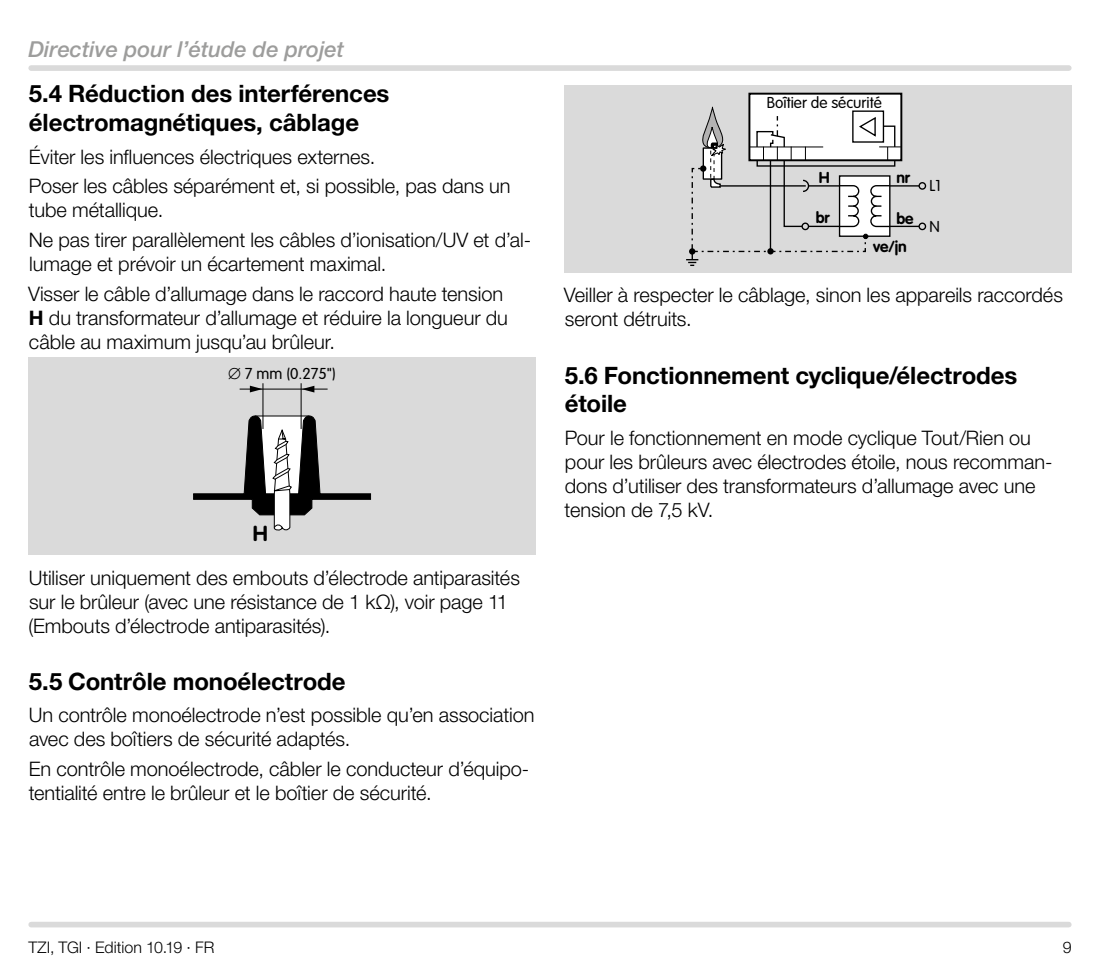
<style>
.page{position:relative;width:1100px;height:970px;background:#fff}
.page>*{position:absolute;margin:0;border:0;box-sizing:border-box;transform-origin:0 0}
.t1{font:700 24px/28.8px "Helvetica Neue LT Pro";letter-spacing:-.005em;color:#000}
.t2{font:italic 500 22px "Helvetica Neue LT Pro";color:#9d9d9c}
.t3{font:700 21.4px "VAG Rounded Std";color:#000}
.t4{font:300 20px/24px "Helvetica Neue LT Pro";letter-spacing:-.005em;color:#000}
.t5{font:300 16px "Helvetica Neue LT Pro";letter-spacing:-.005em;color:#000}
.t6{font:300 15.6px "VAG Rounded Std";color:#000}
.t7{font:700 15.6px/28.2px "VAG Rounded Std";color:#000}
.s1{font-weight:700}
</style>
<div class="page">
<div style="left:31px;top:921px;width:1038px;height:6px;background:#dadada"></div>
<div style="left:31px;top:65px;width:1038px;height:6px;background:#dadada"></div>
<div style="left:28px;top:357px;width:508px;height:198px;background:#dadada"></div>
<hr style="left:263px;top:383px;width:1px;height:46px;background:#000">
<hr style="left:301px;top:383px;width:1px;height:46px;background:#000">
<svg style="left:193px;top:385px;width:178px;height:146px"></svg>
<div style="left:564px;top:85px;width:507px;height:188px;background:#dadada"></div>
<hr style="left:884px;top:185px;width:35px;height:1px;background:#000">
<hr style="left:884px;top:226px;width:35px;height:1px;background:#000">
<div style="left:918px;top:222px;width:8px;height:8px;border:1px solid #000;border-radius:50%"></div>
<div style="left:918px;top:182px;width:8px;height:8px;border:1px solid #000;border-radius:50%"></div>
<div style="left:749px;top:94px;width:152px;height:66px;background:#fff"></div>
<div style="left:748px;top:93px;width:154px;height:68px;border:2px solid #000"></div>
<svg style="left:686px;top:107px;width:215px;height:159px"></svg>
<hr style="left:770px;top:160px;width:1px;height:91px;background:#000">
<div style="left:767px;top:248px;width:7px;height:6px;background:#000;border-radius:50%"></div>
<p class="t2" style="left:28px;top:36px;width:317px">Directive pour l’étude de projet</p>
<p class="t1" style="left:29px;top:79px;width:362px">5.4 Réduction des interférences électromagnétiques, câblage</p>
<p class="t4" style="left:29px;top:141px;width:483px;line-height:29.6px">Éviter les influences électriques externes.<br>Poser les câbles séparément et, si possible, pas dans un</p>
<p class="t4" style="left:29px;top:195px;width:504px;line-height:29.6px">tube métallique.<br>Ne pas tirer parallèlement les câbles d’ionisation/UV et d’al-</p>
<p class="t4" style="left:28px;top:248px;width:477px;line-height:29.6px">lumage et prévoir un écartement maximal.<br>Visser le câble d’allumage dans le raccord haute tension</p>
<p class="t4" style="left:29px;top:305px;width:480px"><span class="s1">H</span> du transformateur d’allumage et réduire la longueur du câble au maximum jusqu’au brûleur.</p>
<p class="t6" style="left:228px;top:365px;width:109px">∅ 7 mm (0.275")</p>
<p class="t3" style="left:253px;top:521px;width:17px">H</p>
<p class="t4" style="left:29px;top:565px;width:493px">Utiliser uniquement des embouts d’électrode antiparasités sur le brûleur (avec une résistance de 1 kΩ), voir page 11 (Embouts d’électrode antiparasités).</p>
<p class="t1" style="left:29px;top:666px;width:318px">5.5 Contrôle monoélectrode</p>
<p class="t4" style="left:29px;top:702px;width:507px">Un contrôle monoélectrode n’est possible qu’en association avec des boîtiers de sécurité adaptés.</p>
<p class="t4" style="left:29px;top:756px;width:502px">En contrôle monoélectrode, câbler le conducteur d’équipo&shy;tentialité entre le brûleur et le boîtier de sécurité.</p>
<p class="t6" style="left:767px;top:94px;width:116px">Boîtier de sécurité</p>
<p class="t7" style="left:819px;top:164px;width:12px">H</p>
<p class="t7" style="left:816px;top:204px;width:16px">br</p>
<p class="t7" style="left:896px;top:164px;width:15px">nr</p>
<p class="t7" style="left:873px;top:205px;width:42px;text-indent:23px">be ve/jn</p>
<p class="t6" style="left:929px;top:177px;width:13px">L1</p>
<p class="t6" style="left:929px;top:218px;width:12px">N</p>
<p class="t4" style="left:564px;top:283px;width:500px">Veiller à respecter le câblage, sinon les appareils raccordés seront détruits.</p>
<p class="t1" style="left:565px;top:360px;width:454px">5.6 Fonctionnement cyclique/électrodes étoile</p>
<p class="t4" style="left:565px;top:425px;width:489px">Pour le fonctionnement en mode cyclique Tout/Rien ou pour les brûleurs avec électrodes étoile, nous recomman&shy;dons d’utiliser des transformateurs d’allumage avec une tension de 7,5 kV.</p>
<p class="t5" style="left:28px;top:937px;width:188px">TZI, TGI · Edition 10.19 · FR</p>
<p class="t5" style="left:1063px;top:937px;width:10px">9</p>
</div>
